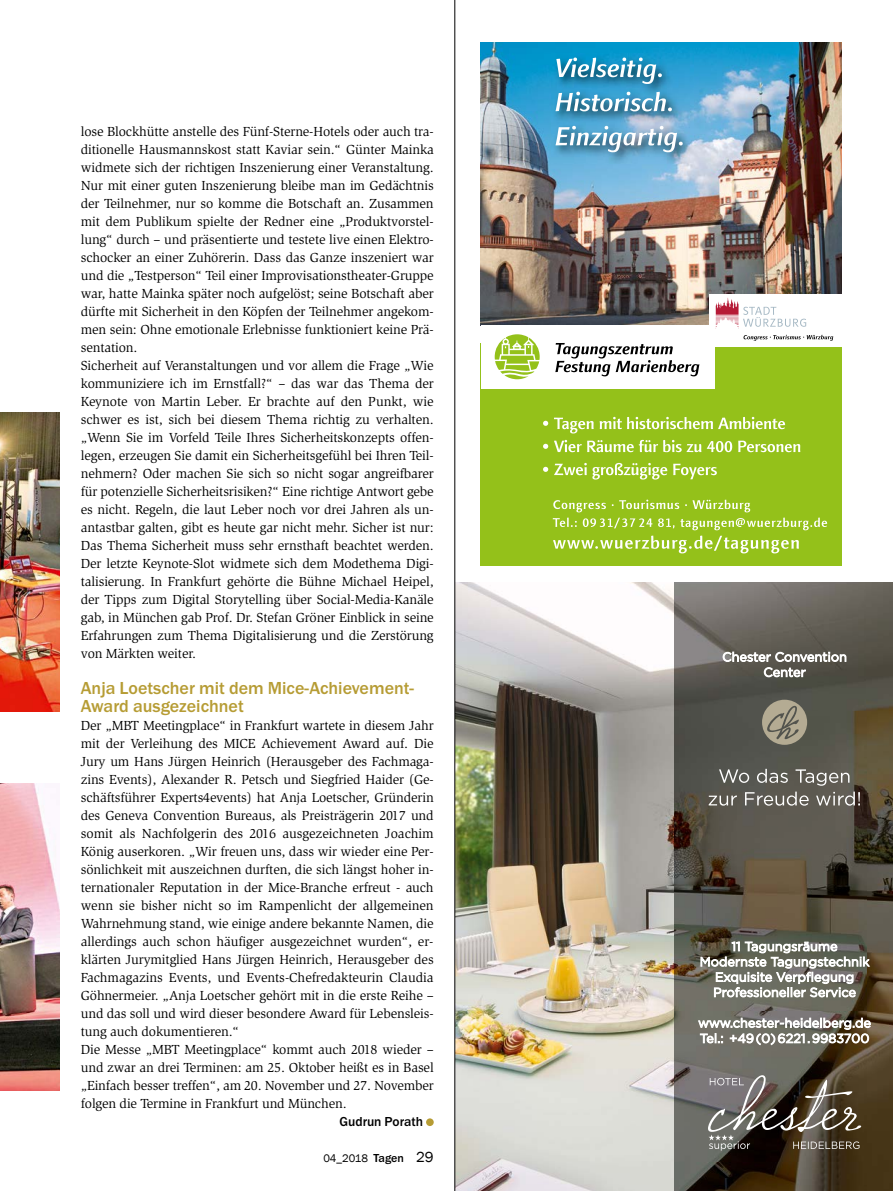
<style>
.page{position:relative;width:893px;height:1191px;background:#fff}
.page>*{position:absolute;margin:0;border:0;box-sizing:border-box;transform-origin:0 0}
.t1{font:500 18px/18px "Franklin Goth EF";color:#b69c34}
.t2{font:13.5px/18px "Slimbach Std";letter-spacing:-.01em;color:#000}
.t3{font:500 13.5px "Franklin Goth EF";color:#000}
.t4{font:11.25px "Franklin Gothic";letter-spacing:-.005em;color:#000}
.s1{font-family:"Franklin Goth EF";font-weight:500;font-size:12px}
.s2{font-size:15px}
</style>
<div class="page">
<img style="left:456px;top:583px;width:437px;height:608px">
<svg style="left:762px;top:699px;width:45px;height:46px;background:#8f8a78"></svg>
<svg style="left:709px;top:791px;width:151px;height:14px;background:#7d7a73"></svg>
<svg style="left:719px;top:769px;width:130px;height:16px;background:#7b7a73"></svg>
<svg style="left:698px;top:1018px;width:172px;height:26px"></svg>
<svg style="left:701px;top:941px;width:168px;height:56px"></svg>
<svg style="left:764px;top:667px;width:41px;height:10px"></svg>
<svg style="left:723px;top:652px;width:123px;height:9px"></svg>
<svg style="left:708px;top:1075px;width:153px;height:75px;background:#655d54"></svg>
<div style="left:426px;top:1118px;width:8px;height:8px;background:#b69c34;border-radius:50%"></div>
<hr style="left:455px;top:0;width:1px;height:1191px;background:#000">
<img style="left:0;top:784px;width:60px;height:306px">
<img style="left:0;top:412px;width:60px;height:300px">
<img style="left:481px;top:43px;width:361px;height:282px">
<div style="left:481px;top:344px;width:361px;height:222px;background:#94c11a"></div>
<div style="left:481px;top:325px;width:233px;height:64px;background:#fff"></div>
<div style="left:709px;top:294px;width:133px;height:53px;background:#fff"></div>
<img style="left:552px;top:54px;width:142px;height:110px">
<img style="left:556px;top:58px;width:127px;height:94px">
<svg style="left:743px;top:335px;width:90px;height:6px"></svg>
<svg style="left:716px;top:298px;width:90px;height:31px"></svg>
<svg style="left:555px;top:343px;width:144px;height:33px"></svg>
<svg style="left:495px;top:334px;width:45px;height:45px"></svg>
<svg style="left:543px;top:417px;width:284px;height:136px"></svg>
<p class="t2" style="left:81px;top:122px;width:354px">lose Blockhütte anstelle des Fünf-Sterne-Hotels oder auch tra&shy;ditionelle Hausmannskost statt Kaviar sein.“ Günter Mainka widmete sich der richtigen Inszenierung einer Veranstaltung.<br>Nur mit einer guten Inszenierung bleibe man im Gedächtnis der Teilnehmer, nur so komme die Botschaft an. Zusammen mit dem Publikum spielte der Redner eine „Produktvorstel&shy;lung“ durch – und präsentierte und testete live einen Elektro&shy;schocker an einer Zuhörerin. Dass das Ganze inszeniert war und die „Testperson“ Teil einer Improvisationstheater-Gruppe war, hatte Mainka später noch aufgelöst; seine Botschaft aber dürfte mit Sicherheit in den Köpfen der Teilnehmer angekom&shy;men sein: Ohne emotionale Erlebnisse funktioniert keine Prä&shy;sentation.<br>Sicherheit auf Veranstaltungen und vor allem die Frage „Wie kommuniziere ich im Ernstfall?“ – das war das Thema der Keynote von Martin Leber. Er brachte auf den Punkt, wie schwer es ist, sich bei diesem Thema richtig zu verhalten. „Wenn Sie im Vorfeld Teile Ihres Sicherheitskonzepts offen&shy;legen, erzeugen Sie damit ein Sicherheitsgefühl bei Ihren Teil&shy;nehmern? Oder machen Sie sich so nicht sogar angreifbarer für potenzielle Sicherheitsrisiken?“ Eine richtige Antwort gebe es nicht. Regeln, die laut Leber noch vor drei Jahren als un&shy;antastbar galten, gibt es heute gar nicht mehr. Sicher ist nur:<br>Das Thema Sicherheit muss sehr ernsthaft beachtet werden.<br>Der letzte Keynote-Slot widmete sich dem Modethema Digi&shy;talisierung. In Frankfurt gehörte die Bühne Michael Heipel, der Tipps zum Digital Storytelling über Social-Media-Kanäle gab, in München gab Prof. Dr. Stefan Gröner Einblick in seine Erfahrungen zum Thema Digitalisierung und die Zerstörung von Märkten weiter.</p>
<h1 class="t1" style="left:81px;top:679px;width:335px">Anja Loetscher mit dem Mice-Achievement-<br>Award ausgezeichnet</h1>
<p class="t2" style="left:81px;top:716px;width:355px">Der „MBT Meetingplace“ in Frankfurt wartete in diesem Jahr mit der Verleihung des MICE Achievement Award auf. Die Jury um Hans Jürgen Heinrich (Herausgeber des Fachmaga&shy;zins Events), Alexander R. Petsch und Siegfried Haider (Ge&shy;schäftsführer Experts4events) hat Anja Loetscher, Gründerin des Geneva Convention Bureaus, als Preisträgerin 2017 und somit als Nachfolgerin des 2016 ausgezeichneten Joachim König auserkoren. „Wir freuen uns, dass wir wieder eine Per&shy;sönlichkeit mit auszeichnen durften, die sich längst hoher in&shy;ternationaler Reputation in der Mice-Branche erfreut - auch wenn sie bisher nicht so im Rampenlicht der allgemeinen Wahrnehmung stand, wie einige andere bekannte Namen, die allerdings auch schon häufiger ausgezeichnet wurden“, er&shy;klärten Jurymitglied Hans Jürgen Heinrich, Herausgeber des Fachmagazins Events, und Events-Chefredakteurin Claudia Göhnermeier. „Anja Loetscher gehört mit in die erste Reihe – und das soll und wird dieser besondere Award für Lebensleis&shy;tung auch dokumentieren.“<br>Die Messe „MBT Meetingplace“ kommt auch 2018 wieder – und zwar an drei Terminen: am 25. Oktober heißt es in Basel „Einfach besser treffen“, am 20. November und 27. November folgen die Termine in Frankfurt und München.</p>
<p class="t3" style="left:339px;top:1114px;width:85px">Gudrun Porath</p>
<p class="t4" style="left:323px;top:1151px;width:112px">04_2018 <span class="s1">Tagen</span> <span class="s2">29</span></p>
</div>
